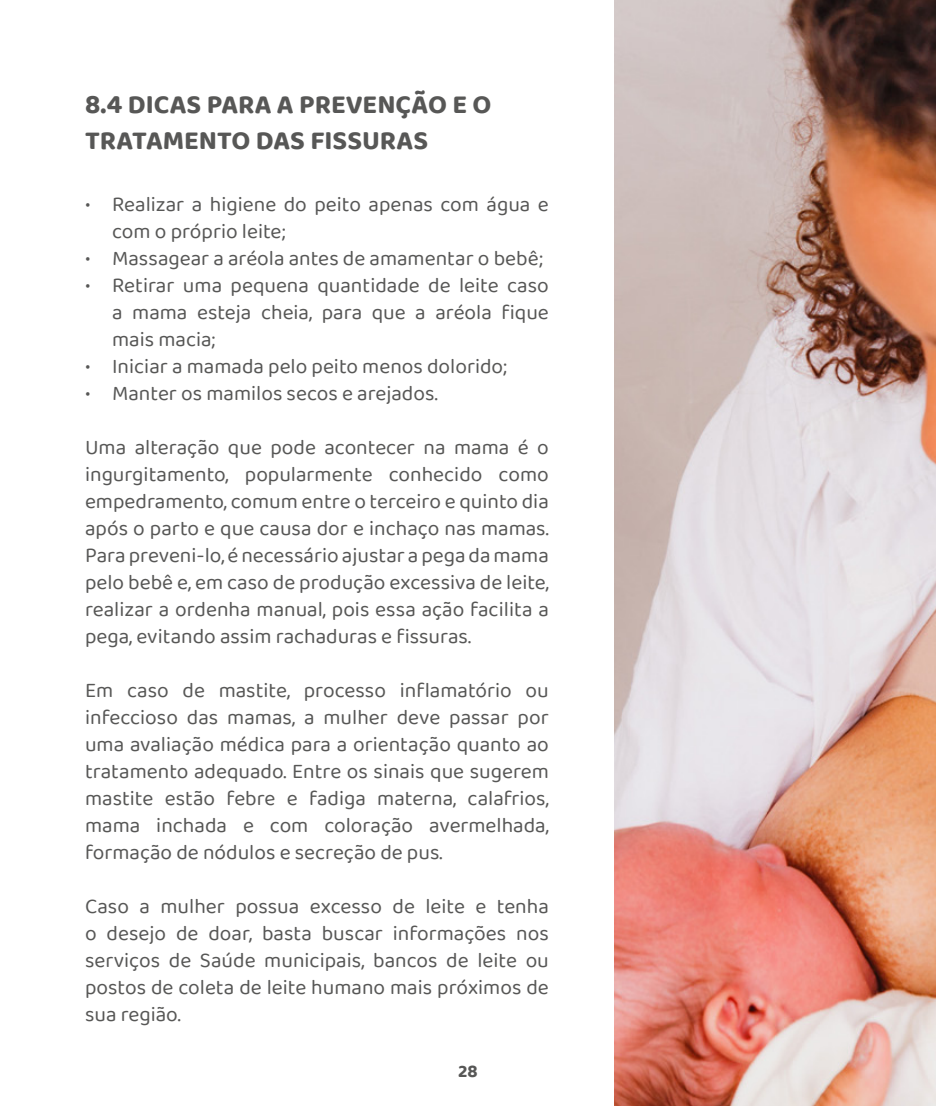
<style>
.page{position:relative;width:936px;height:1106px;background:#fff}
.page>*{position:absolute;margin:0;border:0;box-sizing:border-box;transform-origin:0 0}
.t1{font:700 27px/36px "Baloo Tamma 2";color:#575756}
.t2{font:21px/27px "Baloo Tamma 2";color:#575756;text-align:justify}
.t3{font:700 18px "Baloo Tamma 2";color:#575756}
</style>
<div class="page">
<img style="left:614px;top:0;width:321px;height:1106px">
<p class="t1" style="left:85px;top:86px;width:408px">8.4 DICAS PARA A PREVENÇÃO E O<br>TRATAMENTO DAS FISSURAS</p>
<p class="t2" style="left:112px;top:190px;width:438px;text-indent:-27px">• Realizar a higiene do peito apenas com água e com o próprio leite;</p>
<p class="t2" style="left:85px;top:244px;width:459px">• Massagear a aréola antes de amamentar o bebê;</p>
<p class="t2" style="left:112px;top:271px;width:438px;text-indent:-27px">• Retirar uma pequena quantidade de leite caso a mama esteja cheia, para que a aréola fique mais macia;</p>
<p class="t2" style="left:85px;top:352px;width:424px">• Iniciar a mamada pelo peito menos dolorido;</p>
<p class="t2" style="left:85px;top:379px;width:354px">• Manter os mamilos secos e arejados.</p>
<p class="t2" style="left:85px;top:433px;width:465px">Uma alteração que pode acontecer na mama é o ingurgitamento, popularmente conhecido como empedramento, comum entre o terceiro e quinto dia após o parto e que causa dor e inchaço nas mamas.<br>Para preveni-lo, é necessário ajustar a pega da mama pelo bebê e, em caso de produção excessiva de leite, realizar a ordenha manual, pois essa ação facilita a pega, evitando assim rachaduras e fissuras.</p>
<p class="t2" style="left:85px;top:676px;width:465px">Em caso de mastite, processo inflamatório ou infeccioso das mamas, a mulher deve passar por uma avaliação médica para a orientação quanto ao tratamento adequado. Entre os sinais que sugerem mastite estão febre e fadiga materna, calafrios, mama inchada e com coloração avermelhada, formação de nódulos e secreção de pus.</p>
<p class="t2" style="left:85px;top:892px;width:465px">Caso a mulher possua excesso de leite e tenha o desejo de doar, basta buscar informações nos serviços de Saúde municipais, bancos de leite ou postos de coleta de leite humano mais próximos de sua região.</p>
<p class="t3" style="left:458px;top:1060px;width:21px">28</p>
</div>
